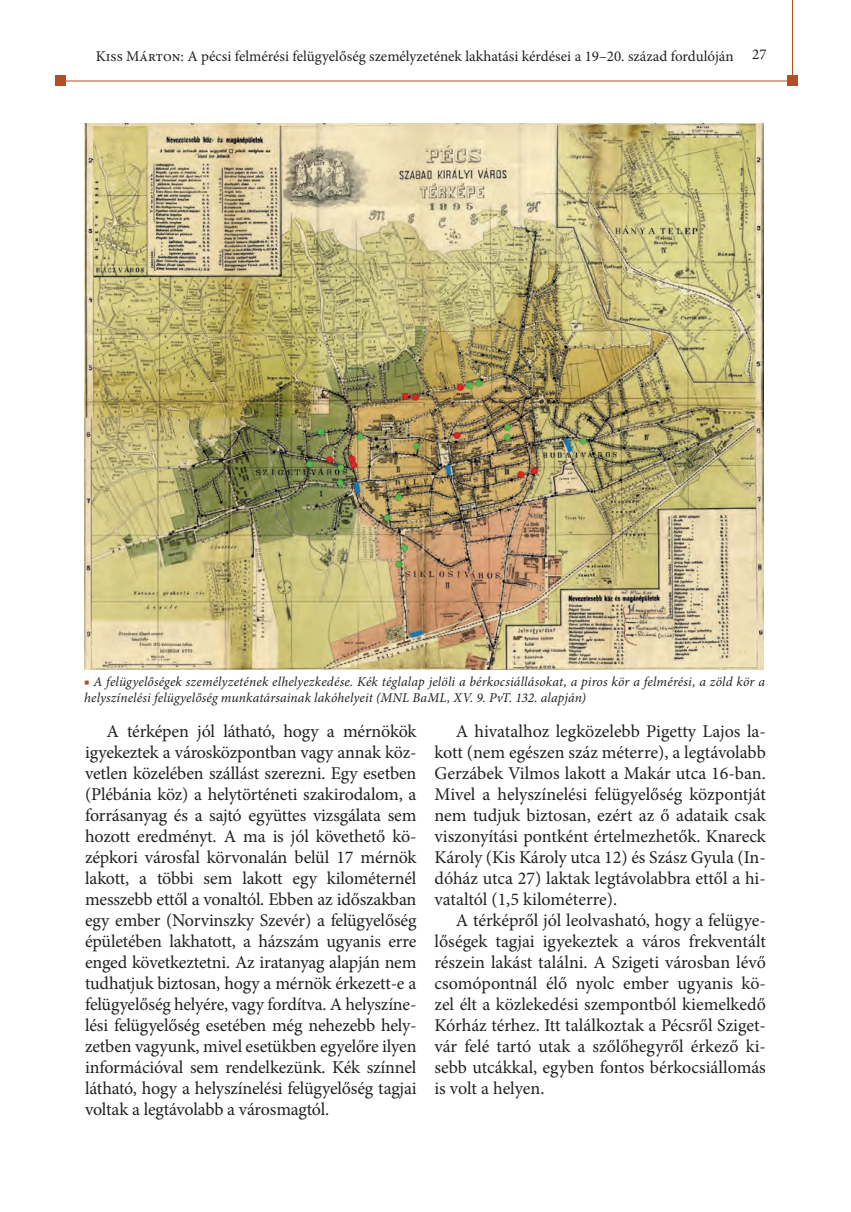
<style>
.page{position:relative;width:851px;height:1212px;background:#fff}
.page>*{position:absolute;margin:0;border:0;box-sizing:border-box;transform-origin:0 0}
.t1{font:18px/21px "Minion Pro";letter-spacing:-.005em;color:#231f20;text-align:justify}
.t2{font:15px "Minion Pro";color:#231f20}
.t3{font:italic 13.5px/16.5px "Minion Pro";letter-spacing:.01em;color:#231f20}
.s1{color:#ae4f25}
</style>
<div class="page">
<hr style="left:59px;top:81px;width:733px;height:1px;background:#ae4f25">
<hr style="left:792px;top:0;width:1px;height:86px;background:#ae4f25">
<div style="left:55px;top:75px;width:11px;height:11px;background:#ae4f25"></div>
<div style="left:787px;top:75px;width:10px;height:11px;background:#ae4f25"></div>
<img style="left:84px;top:123px;width:679px;height:546px">
<p class="t2" style="left:96px;top:46px;width:672px">Kiss Márton: A pécsi felmérési felügyelőség személyzetének lakhatási kérdései a 19–20. század fordulóján 27</p>
<p class="t3" style="left:84px;top:673px;width:682px"><span class="s1">■</span> A felügyelőségek személyzetének elhelyezkedése. Kék téglalap jelöli a bérkocsiállásokat, a piros kör a felmérési, a zöld kör a helyszínelési felügyelőség munkatársainak lakóhelyeit (MNL BaML, XV. 9. PvT. 132. alapján)</p>
<p class="t1" style="left:85px;top:720px;width:333px;text-indent:21px">A térképen jól látható, hogy a mérnökök igyekeztek a városközpontban vagy annak köz&shy;vetlen közelében szállást szerezni. Egy esetben (Plébánia köz) a helytörténeti szakirodalom, a forrásanyag és a sajtó együttes vizsgálata sem hozott eredményt. A ma is jól követhető kö&shy;zépkori városfal körvonalán belül 17 mérnök lakott, a többi sem lakott egy kilométernél messzebb ettől a vonaltól. Ebben az időszakban egy ember (Norvinszky Szevér) a felügyelőség épületében lakhatott, a házszám ugyanis erre enged következtetni. Az iratanyag alapján nem tudhatjuk biztosan, hogy a mérnök érkezett-e a felügyelőség helyére, vagy fordítva. A helyszíne&shy;lési felügyelőség esetében még nehezebb hely&shy;zetben vagyunk, mivel esetükben egyelőre ilyen információval sem rendelkezünk. Kék színnel látható, hogy a helyszínelési felügyelőség tagjai voltak a legtávolabb a városmagtól.</p>
<p class="t1" style="left:434px;top:720px;width:333px;text-indent:21px">A hivatalhoz legközelebb Pigetty Lajos la&shy;kott (nem egészen száz méterre), a legtávolabb Gerzábek Vilmos lakott a Makár utca 16-ban.<br>Mivel a helyszínelési felügyelőség központját nem tudjuk biztosan, ezért az ő adataik csak viszonyítási pontként értelmezhetők. Knareck Károly (Kis Károly utca 12) és Szász Gyula (In&shy;dóház utca 27) laktak legtávolabbra ettől a hi&shy;vataltól (1,5 kilométerre).</p>
<p class="t1" style="left:434px;top:910px;width:333px;text-indent:21px">A térképről jól leolvasható, hogy a felügye&shy;lőségek tagjai igyekeztek a város frekventált részein lakást találni. A Szigeti városban lévő csomópontnál élő nyolc ember ugyanis kö&shy;zel élt a közlekedési szempontból kiemelkedő Kórház térhez. Itt találkoztak a Pécsről Sziget&shy;vár felé tartó utak a szőlőhegyről érkező ki&shy;sebb utcákkal, egyben fontos bérkocsiállomás is volt a helyen.</p>
</div>
